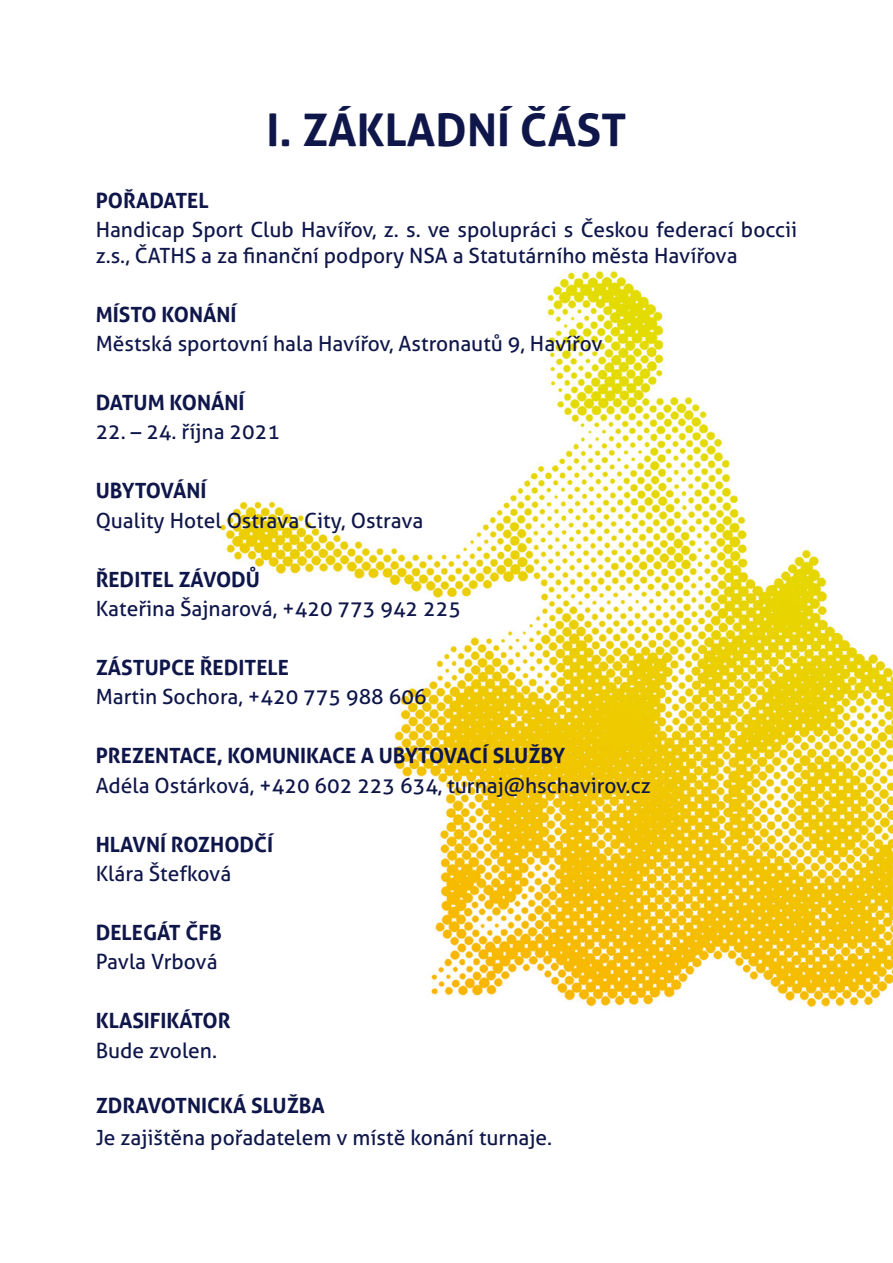
<style>
.page{position:relative;width:893px;height:1263px;background:#fff}
.page>*{position:absolute;margin:0;border:0;box-sizing:border-box;transform-origin:0 0}
.t1{font:700 45px "Aller";color:#0f164a}
.t2{font:21px/25.2px "Aller";color:#0f164a}
.t3{font:700 21px "Aller";color:#0f164a}
</style>
<div class="page">
<img style="left:217px;top:270px;width:676px;height:738px">
<h1 class="t1" style="left:266px;top:102px;width:362px">I. ZÁKLADNÍ ČÁST</h1>
<p class="t3" style="left:96px;top:188px;width:115px">POŘADATEL</p>
<p class="t2" style="left:96px;top:217px;width:703px">Handicap Sport Club Havířov, z. s. ve spolupráci s Českou federací boccii z.s., ČATHS a za finanční podpory NSA a Statutárního města Havířova</p>
<p class="t3" style="left:96px;top:301px;width:142px">MÍSTO KONÁNÍ</p>
<p class="t2" style="left:96px;top:331px;width:508px">Městská sportovní hala Havířov, Astronautů 9, Havířov</p>
<p class="t3" style="left:96px;top:389px;width:150px">DATUM KONÁNÍ</p>
<p class="t2" style="left:96px;top:419px;width:186px">22. – 24. října 2021</p>
<p class="t3" style="left:96px;top:478px;width:112px">UBYTOVÁNÍ</p>
<p class="t2" style="left:96px;top:508px;width:329px">Quality Hotel Ostrava City, Ostrava</p>
<p class="t3" style="left:96px;top:566px;width:166px">ŘEDITEL ZÁVODŮ</p>
<p class="t2" style="left:96px;top:596px;width:367px">Kateřina Šajnarová, +420 773 942 225</p>
<p class="t3" style="left:96px;top:654px;width:195px">ZÁSTUPCE ŘEDITELE</p>
<p class="t2" style="left:96px;top:684px;width:332px">Martin Sochora, +420 775 988 606</p>
<p class="t3" style="left:96px;top:743px;width:471px">PREZENTACE, KOMUNIKACE A UBYTOVACÍ SLUŽBY</p>
<p class="t2" style="left:96px;top:773px;width:557px">Adéla Ostárková, +420 602 223 634, turnaj@hschavirov.cz</p>
<p class="t3" style="left:96px;top:831px;width:179px">HLAVNÍ ROZHODČÍ</p>
<p class="t2" style="left:96px;top:861px;width:137px">Klára Štefková</p>
<p class="t3" style="left:96px;top:920px;width:128px">DELEGÁT ČFB</p>
<p class="t2" style="left:96px;top:949px;width:123px">Pavla Vrbová</p>
<p class="t3" style="left:96px;top:1008px;width:137px">KLASIFIKÁTOR</p>
<p class="t2" style="left:96px;top:1038px;width:123px">Bude zvolen.</p>
<p class="t3" style="left:96px;top:1092px;width:231px">ZDRAVOTNICKÁ SLUŽBA</p>
<p class="t2" style="left:96px;top:1125px;width:458px">Je zajištěna pořadatelem v místě konání turnaje.</p>
</div>
